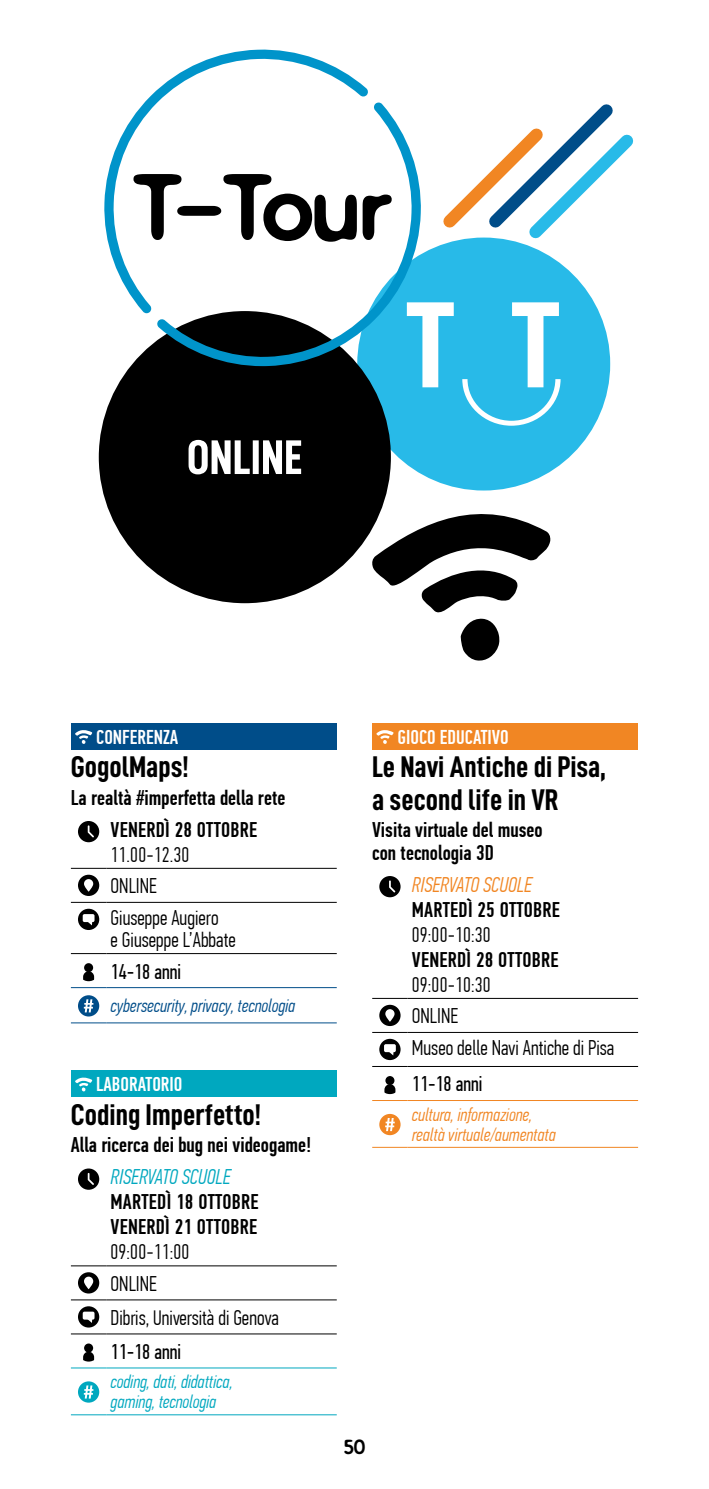
<style>
.page{position:relative;width:709px;height:1489px;background:#fff}
.page>*{position:absolute;margin:0;border:0;box-sizing:border-box;transform-origin:0 0}
.t1{font:30px/32.5px "D DIN Condensed Bold";color:#000}
.t2{font:500 21.25px/32.2px "PF Din Text Comp Pro";color:#000}
.t3{font:300 21.25px/31.2px "PF Din Text Comp Pro";color:#000}
.t4{font:21.25px "PF Din Text Comp Pro";color:#000}
.t5{font:italic 300 21.25px "PF Din Text Comp Pro";color:#00a8bf}
.t6{font:italic 300 21.25px "PF Din Text Comp Pro";color:#f18623}
.t7{font:500 20px "PF Din Text Comp Pro";color:#fff}
.t8{font:italic 300 18.75px/20px "PF Din Text Comp Pro";color:#f18623}
.t9{font:italic 300 18.75px/20px "PF Din Text Comp Pro";color:#00a8bf}
.t10{font:italic 300 18.75px "PF Din Text Comp Pro";color:#004d89}
.t11{font:700 18.75px "Distro";color:#000}
</style>
<div class="page">
<div style="left:71px;top:723px;width:266px;height:26px;background:#004d89"></div>
<svg style="left:75px;top:730px;width:17px;height:14px"></svg>
<hr style="left:71px;top:867px;width:35px;height:1px;background:#000">
<hr style="left:71px;top:987px;width:35px;height:1px;background:#004d89">
<hr style="left:106px;top:987px;width:231px;height:1px;background:#004d89">
<hr style="left:71px;top:1022px;width:35px;height:1px;background:#004d89">
<hr style="left:106px;top:1022px;width:231px;height:1px;background:#004d89">
<hr style="left:106px;top:867px;width:231px;height:1px;background:#000">
<hr style="left:71px;top:901px;width:35px;height:1px;background:#000">
<hr style="left:106px;top:901px;width:231px;height:1px;background:#000">
<hr style="left:71px;top:953px;width:35px;height:1px;background:#000">
<hr style="left:106px;top:953px;width:231px;height:1px;background:#000">
<svg style="left:78px;top:821px;width:21px;height:21px"></svg>
<div style="left:78px;top:874px;width:21px;height:22px;background:#000;border-radius:50%"></div>
<svg style="left:84px;top:879px;width:9px;height:12px"></svg>
<svg style="left:78px;top:908px;width:21px;height:22px"></svg>
<svg style="left:86px;top:922px;width:6px;height:3px"></svg>
<div style="left:83px;top:914px;width:11px;height:8px;background:#fff;border-radius:2px"></div>
<div style="left:84px;top:963px;width:9px;height:9px;background:#000;border-radius:50%"></div>
<svg style="left:83px;top:971px;width:11px;height:10px"></svg>
<div style="left:78px;top:995px;width:21px;height:21px;background:#004d89;border-radius:50%"></div>
<svg style="left:84px;top:999px;width:9px;height:13px"></svg>
<div style="left:71px;top:1070px;width:266px;height:26px;background:#00a8bf"></div>
<svg style="left:75px;top:1077px;width:17px;height:14px"></svg>
<hr style="left:71px;top:1414px;width:35px;height:1px;background:#00a8bf">
<hr style="left:106px;top:1414px;width:231px;height:1px;background:#00a8bf">
<hr style="left:71px;top:1367px;width:35px;height:1px;background:#00a8bf">
<hr style="left:106px;top:1367px;width:231px;height:1px;background:#00a8bf">
<hr style="left:71px;top:1265px;width:35px;height:1px;background:#000">
<hr style="left:106px;top:1265px;width:231px;height:1px;background:#000">
<hr style="left:71px;top:1299px;width:35px;height:1px;background:#000">
<hr style="left:106px;top:1299px;width:231px;height:1px;background:#000">
<hr style="left:71px;top:1333px;width:35px;height:1px;background:#000">
<hr style="left:106px;top:1333px;width:231px;height:1px;background:#000">
<svg style="left:78px;top:1168px;width:21px;height:21px"></svg>
<div style="left:78px;top:1272px;width:21px;height:21px;background:#000;border-radius:50%"></div>
<svg style="left:84px;top:1276px;width:9px;height:12px"></svg>
<svg style="left:78px;top:1306px;width:21px;height:21px"></svg>
<svg style="left:86px;top:1319px;width:6px;height:3px"></svg>
<div style="left:83px;top:1311px;width:11px;height:8px;background:#fff;border-radius:2px"></div>
<div style="left:84px;top:1343px;width:9px;height:9px;background:#000;border-radius:50%"></div>
<svg style="left:83px;top:1351px;width:11px;height:10px"></svg>
<div style="left:78px;top:1381px;width:21px;height:21px;background:#00a8bf;border-radius:50%"></div>
<svg style="left:84px;top:1385px;width:9px;height:13px"></svg>
<div style="left:372px;top:723px;width:266px;height:26px;background:#f18623"></div>
<svg style="left:376px;top:730px;width:17px;height:14px"></svg>
<hr style="left:372px;top:1099px;width:35px;height:1px;background:#f18623">
<hr style="left:407px;top:1099px;width:231px;height:1px;background:#f18623">
<hr style="left:372px;top:1146px;width:35px;height:1px;background:#f18623">
<hr style="left:407px;top:1146px;width:231px;height:1px;background:#f18623">
<hr style="left:372px;top:997px;width:35px;height:1px;background:#000">
<hr style="left:407px;top:997px;width:231px;height:1px;background:#000">
<hr style="left:372px;top:1031px;width:35px;height:1px;background:#000">
<hr style="left:407px;top:1031px;width:231px;height:1px;background:#000">
<hr style="left:372px;top:1065px;width:35px;height:1px;background:#000">
<hr style="left:407px;top:1065px;width:231px;height:1px;background:#000">
<svg style="left:379px;top:876px;width:21px;height:21px"></svg>
<div style="left:379px;top:1004px;width:21px;height:22px;background:#000;border-radius:50%"></div>
<svg style="left:385px;top:1009px;width:9px;height:12px"></svg>
<svg style="left:379px;top:1038px;width:21px;height:22px"></svg>
<svg style="left:387px;top:1052px;width:7px;height:3px"></svg>
<div style="left:384px;top:1044px;width:12px;height:8px;background:#fff;border-radius:2px"></div>
<svg style="left:385px;top:1075px;width:9px;height:10px"></svg>
<svg style="left:384px;top:1084px;width:11px;height:10px"></svg>
<svg style="left:379px;top:1113px;width:21px;height:22px"></svg>
<svg style="left:385px;top:1117px;width:10px;height:13px"></svg>
<svg style="left:443px;top:104px;width:191px;height:146px"></svg>
<div style="left:357px;top:237px;width:253px;height:253px;background:#28bae8;border-radius:50%"></div>
<svg style="left:422px;top:302px;width:138px;height:123px"></svg>
<div style="left:99px;top:311px;width:292px;height:292px;background:#000;border-radius:50%"></div>
<svg style="left:188px;top:440px;width:113px;height:34px"></svg>
<svg style="left:104px;top:49px;width:264px;height:264px"></svg>
<svg style="left:157px;top:102px;width:265px;height:264px"></svg>
<svg style="left:371px;top:495px;width:179px;height:166px"></svg>
<p class="t7" style="left:96px;top:725px;width:84px">CONFERENZA</p>
<h1 class="t1" style="left:71px;top:750px;width:119px">GogolMaps!</h1>
<p class="t2" style="left:71px;top:781px;width:216px;text-align:center">La realtà #imperfetta della rete<br>VENERDÌ 28 OTTOBRE</p>
<p class="t3" style="left:111px;top:839px;width:110px">11.00-12.30<br>ONLINE<br>Giuseppe Augiero</p>
<p class="t3" style="left:111px;top:924px;width:127px">e Giuseppe L’Abbate</p>
<p class="t4" style="left:111px;top:959px;width:72px">14-18 anni</p>
<p class="t10" style="left:111px;top:995px;width:186px">cybersecurity, privacy, tecnologia</p>
<p class="t7" style="left:96px;top:1072px;width:88px">LABORATORIO</p>
<h1 class="t1" style="left:71px;top:1097px;width:192px">Coding Imperfetto!</h1>
<p class="t2" style="left:71px;top:1128px;width:242px">Alla ricerca dei bug nei videogame!</p>
<p class="t5" style="left:111px;top:1164px;width:121px">RISERVATO SCUOLE</p>
<p class="t2" style="left:111px;top:1189px;width:150px;line-height:25px">MARTEDÌ 18 OTTOBRE<br>VENERDÌ 21 OTTOBRE</p>
<p class="t3" style="left:111px;top:1236px;width:80px">09:00-11:00<br>ONLINE</p>
<p class="t3" style="left:111px;top:1301px;width:170px">Dibris, Università di Genova</p>
<p class="t4" style="left:111px;top:1339px;width:72px">11-18 anni</p>
<p class="t9" style="left:111px;top:1371px;width:124px">coding, dati, didattica, gaming, tecnologia</p>
<p class="t7" style="left:397px;top:725px;width:113px">GIOCO EDUCATIVO</p>
<h1 class="t1" style="left:372px;top:750px;width:235px">Le Navi Antiche di Pisa, a second life in VR</h1>
<p class="t2" style="left:372px;top:818px;width:172px;line-height:22.5px">Visita virtuale del museo con tecnologia 3D</p>
<p class="t6" style="left:412px;top:872px;width:121px">RISERVATO SCUOLE</p>
<p class="t2" style="left:412px;top:893px;width:150px">MARTEDÌ 25 OTTOBRE</p>
<p class="t3" style="left:412px;top:919px;width:80px">09:00-10:30</p>
<p class="t2" style="left:412px;top:943px;width:148px">VENERDÌ 28 OTTOBRE</p>
<p class="t3" style="left:412px;top:969px;width:204px">09:00-10:30<br>ONLINE<br>Museo delle Navi Antiche di Pisa</p>
<p class="t4" style="left:412px;top:1071px;width:72px">11-18 anni</p>
<p class="t8" style="left:412px;top:1104px;width:145px">cultura, informazione, realtà virtuale/aumentata</p>
<p class="t11" style="left:344px;top:1433px;width:23px">50</p>
</div>
